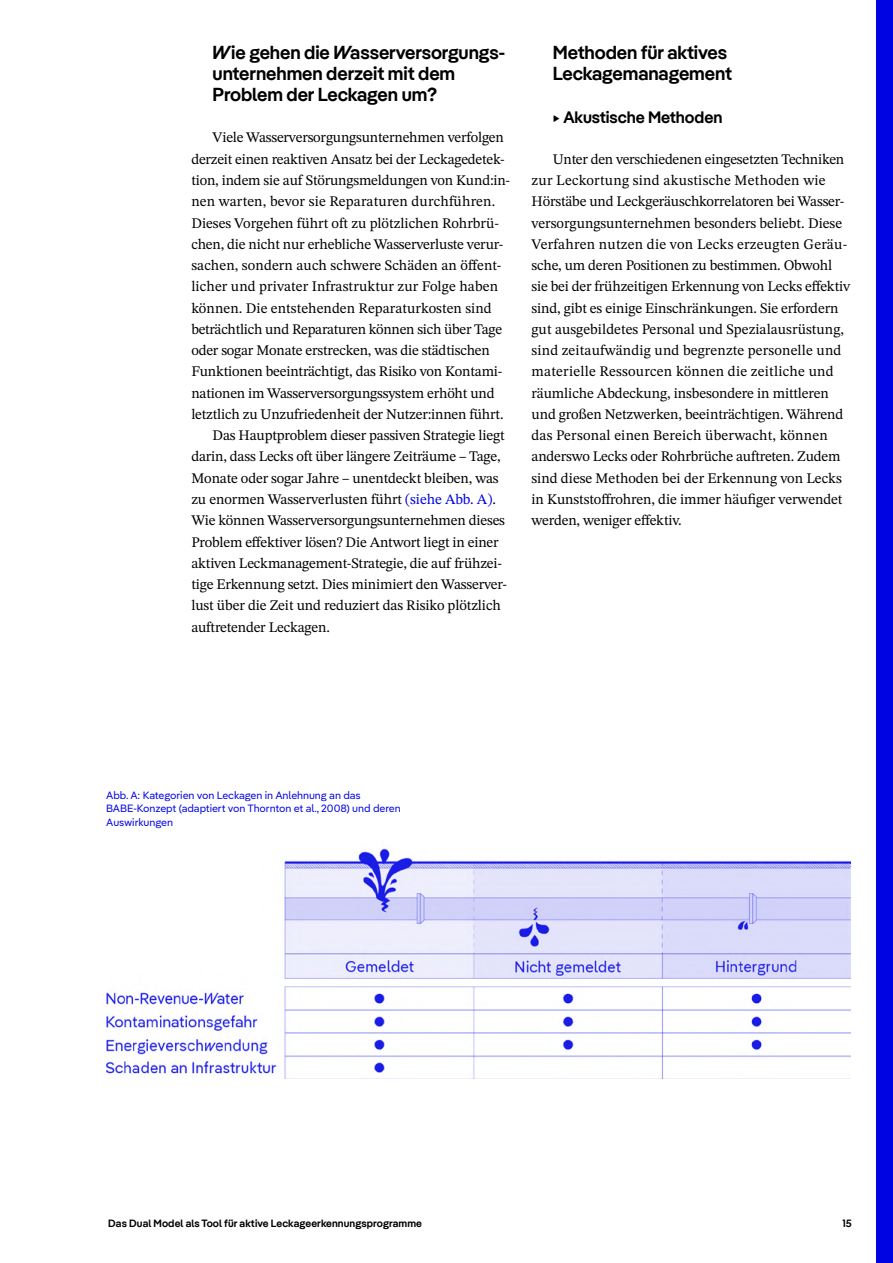
<style>
.page{position:relative;width:893px;height:1263px;background:#fff}
.page>*{position:absolute;margin:0;border:0;box-sizing:border-box;transform-origin:0 0}
.t1{font:600 18.75px/21.3px "Pangea";letter-spacing:-.005em;color:#000}
.t2{font:600 16.5px "Pangea Original";letter-spacing:-.005em;color:#000}
.t3{font:14.7px/21.3px "STIX Two Text";letter-spacing:-.015em;color:#000}
.t4{font:14.7px "STIX Two Text";letter-spacing:.005em;color:#000}
.t5{font:14.7px "STIX Two Text";letter-spacing:.01em;color:#000}
.t6{font:10.5px/13.4px "Pangea Text Original";letter-spacing:-.01em;color:#0003e2}
.t7{font:600 10.5px "Pangea";letter-spacing:.01em;color:#000}
.t8{font:600 10.5px "Pangea Original";color:#000}
.s1{color:#0003e2}
</style>
<div class="page">
<div style="left:876px;top:0;width:17px;height:1263px;background:#0003e2"></div>
<img style="left:106px;top:848px;width:744px;height:230px">
<p class="t1" style="left:213px;top:40px;width:294px">Wie gehen die Wasserversorgungs&shy;unternehmen derzeit mit dem<br>Problem der Leckagen um?</p>
<p class="t3" style="left:213px;top:127px;width:293px">Viele Wasserversorgungsunternehmen verfolgen</p>
<p class="t3" style="left:191px;top:148px;width:315px">derzeit einen reaktiven Ansatz bei der Leckagedetek-</p>
<p class="t3" style="left:191px;top:169px;width:320px">tion, indem sie auf Störungsmeldungen von Kund:in-</p>
<p class="t5" style="left:191px;top:191px;width:306px">nen warten, bevor sie Reparaturen durchführen.</p>
<p class="t3" style="left:191px;top:212px;width:309px">Dieses Vorgehen führt oft zu plötzlichen Rohrbrü-</p>
<p class="t3" style="left:191px;top:233px;width:314px">chen, die nicht nur erhebliche Wasserverluste verur-</p>
<p class="t4" style="left:191px;top:255px;width:310px">sachen, sondern auch schwere Schäden an öffent-</p>
<p class="t4" style="left:191px;top:276px;width:308px">licher und privater Infrastruktur zur Folge haben</p>
<p class="t4" style="left:191px;top:297px;width:302px">können. Die entstehenden Reparaturkosten sind</p>
<p class="t3" style="left:191px;top:318px;width:312px">beträchtlich und Reparaturen können sich über Tage</p>
<p class="t3" style="left:191px;top:339px;width:300px">oder sogar Monate erstrecken, was die städtischen</p>
<p class="t3" style="left:191px;top:361px;width:313px">Funktionen beeinträchtigt, das Risiko von Kontami-</p>
<p class="t3" style="left:191px;top:382px;width:305px">nationen im Wasserversorgungssystem erhöht und</p>
<p class="t3" style="left:191px;top:403px;width:314px">letztlich zu Unzufriedenheit der Nutzer:innen führt.</p>
<p class="t3" style="left:213px;top:425px;width:294px">Das Hauptproblem dieser passiven Strategie liegt</p>
<p class="t3" style="left:191px;top:446px;width:311px">darin, dass Lecks oft über längere Zeiträume – Tage,</p>
<p class="t3" style="left:191px;top:467px;width:309px">Monate oder sogar Jahre – unentdeckt bleiben, was</p>
<p class="t3" style="left:191px;top:488px;width:306px">zu enormen Wasserverlusten führt <span class="s1">(siehe Abb. A)</span>.</p>
<p class="t3" style="left:191px;top:510px;width:315px">Wie können Wasserversorgungsunternehmen dieses</p>
<p class="t3" style="left:191px;top:531px;width:309px">Problem effektiver lösen? Die Antwort liegt in einer</p>
<p class="t3" style="left:191px;top:552px;width:312px">aktiven Leckmanagement-Strategie, die auf frühzei-</p>
<p class="t3" style="left:191px;top:573px;width:317px">tige Erkennung setzt. Dies minimiert den Wasserver-</p>
<p class="t3" style="left:191px;top:595px;width:311px">lust über die Zeit und reduziert das Risiko plötzlich</p>
<p class="t3" style="left:191px;top:616px;width:140px">auftretender Leckagen.</p>
<p class="t1" style="left:553px;top:40px;width:181px">Methoden für aktives<br>Leckagemanagement</p>
<p class="t2" style="left:553px;top:105px;width:171px">‣ Akustische Methoden</p>
<p class="t3" style="left:531px;top:148px;width:320px;text-indent:21px">Unter den verschiedenen eingesetzten Techniken zur Leckortung sind akustische Methoden wie Hörstäbe und Leckgeräuschkorrelatoren bei Wasser&shy;versorgungsunternehmen besonders beliebt. Diese Verfahren nutzen die von Lecks erzeugten Geräu&shy;sche, um deren Positionen zu bestimmen. Obwohl sie bei der frühzeitigen Erkennung von Lecks effektiv sind, gibt es einige Einschränkungen. Sie erfordern gut ausgebildetes Personal und Spezialausrüstung, sind zeitaufwändig und begrenzte personelle und materielle Ressourcen können die zeitliche und räumliche Abdeckung, insbesondere in mittleren und großen Netzwerken, beeinträchtigen. Während das Personal einen Bereich überwacht, können anderswo Lecks oder Rohrbrüche auftreten. Zudem sind diese Methoden bei der Erkennung von Lecks in Kunststoffrohren, die immer häufiger verwendet werden, weniger effektiv.</p>
<p class="t6" style="left:106px;top:788px;width:296px">Abb. A: Kategorien von Leckagen in Anlehnung an das<br>BABE-Konzept (adaptiert von Thornton et al., 2008) und deren<br>Auswirkungen</p>
<p class="t7" style="left:108px;top:1215px;width:315px">Das Dual Model als Tool für aktive Leckageerkennungsprogramme</p>
<p class="t8" style="left:842px;top:1215px;width:11px">15</p>
</div>
